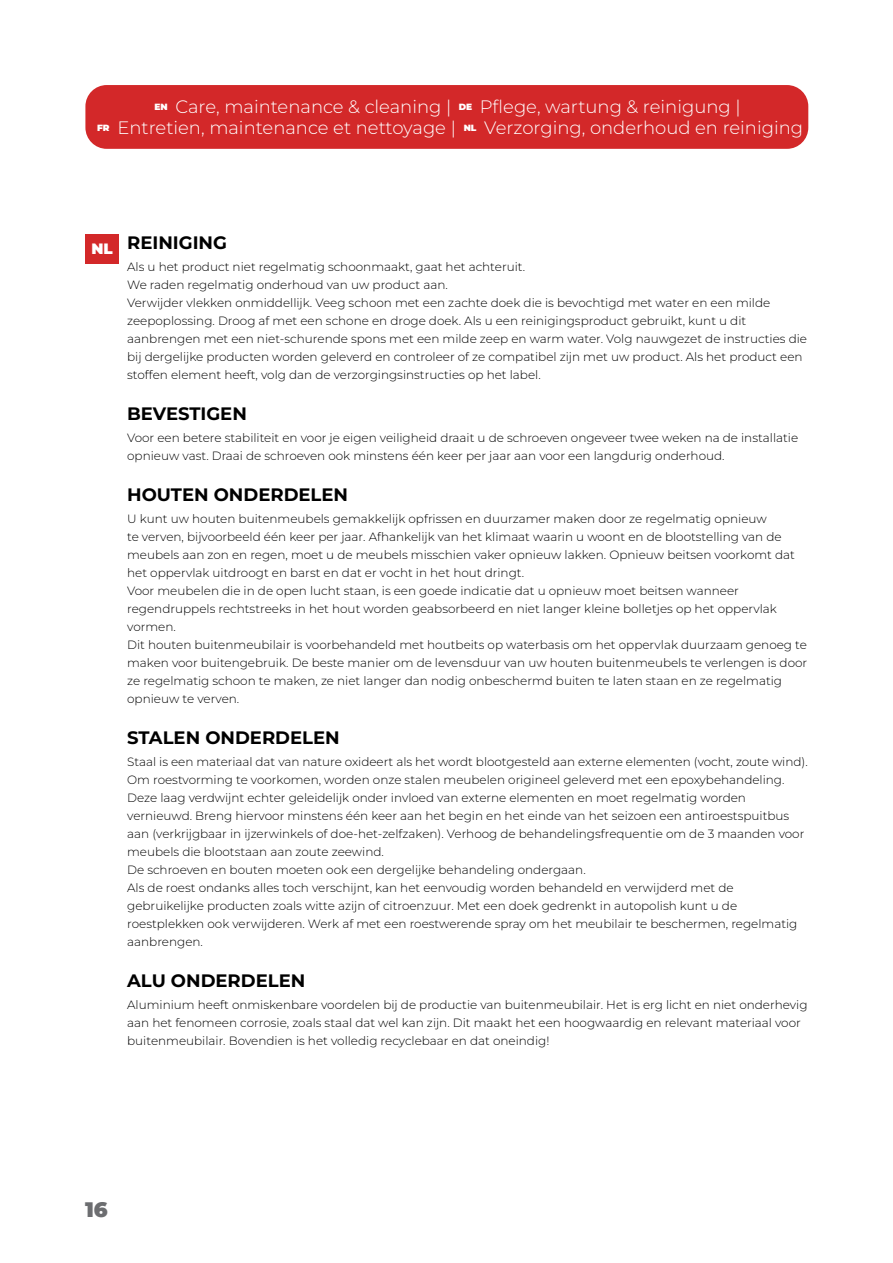
<style>
.page{position:relative;width:893px;height:1263px;background:#fff}
.page>*{position:absolute;margin:0;border:0;box-sizing:border-box;transform-origin:0 0}
.t1{font:900 21px "Montserrat";color:#6c6d70}
.t2{font:300 18px/21px "Montserrat";color:#fff;text-align:center}
.t3{font:700 18px "Montserrat";color:#000}
.t4{font:900 15px "Montserrat";color:#fff}
.t5{font:300 12px/18px "Montserrat";color:#000}
.s1{font-weight:900;font-size:9px}
</style>
<div class="page">
<div style="left:85px;top:234px;width:34px;height:30px;background:#d32829"></div>
<div style="left:85px;top:85px;width:723px;height:64px;background:#d32829;border-radius:21px"></div>
<h2 class="t2" style="left:97px;top:95px;width:708px"><span class="s1">EN</span> Care, maintenance &amp; cleaning | <span class="s1">DE</span> Pflege, wartung &amp; reinigung |<br><span class="s1">FR</span> Entretien, maintenance et nettoyage | <span class="s1">NL</span> Verzorging, onderhoud en reiniging</h2>
<p class="t4" style="left:91px;top:237px;width:23px">NL</p>
<h2 class="t3" style="left:127px;top:230px;width:101px">REINIGING</h2>
<p class="t5" style="left:127px;top:257px;width:681px">Als u het product niet regelmatig schoonmaakt, gaat het achteruit.<br>We raden regelmatig onderhoud van uw product aan.<br>Verwijder vlekken onmiddellijk. Veeg schoon met een zachte doek die is bevochtigd met water en een milde zeepoplossing. Droog af met een schone en droge doek. Als u een reinigingsproduct gebruikt, kunt u dit aanbrengen met een niet-schurende spons met een milde zeep en warm water. Volg nauwgezet de instructies die bij dergelijke producten worden geleverd en controleer of ze compatibel zijn met uw product. Als het product een stoffen element heeft, volg dan de verzorgingsinstructies op het label.</p>
<h2 class="t3" style="left:127px;top:401px;width:121px">BEVESTIGEN</h2>
<p class="t5" style="left:127px;top:428px;width:672px">Voor een betere stabiliteit en voor je eigen veiligheid draait u de schroeven ongeveer twee weken na de installatie opnieuw vast. Draai de schroeven ook minstens één keer per jaar aan voor een langdurig onderhoud.</p>
<h2 class="t3" style="left:127px;top:482px;width:222px">HOUTEN ONDERDELEN</h2>
<p class="t5" style="left:127px;top:509px;width:682px">U kunt uw houten buitenmeubels gemakkelijk opfrissen en duurzamer maken door ze regelmatig opnieuw<br>te verven, bijvoorbeeld één keer per jaar. Afhankelijk van het klimaat waarin u woont en de blootstelling van de meubels aan zon en regen, moet u de meubels misschien vaker opnieuw lakken. Opnieuw beitsen voorkomt dat het oppervlak uitdroogt en barst en dat er vocht in het hout dringt.<br>Voor meubelen die in de open lucht staan, is een goede indicatie dat u opnieuw moet beitsen wanneer regendruppels rechtstreeks in het hout worden geabsorbeerd en niet langer kleine bolletjes op het oppervlak vormen.<br>Dit houten buitenmeubilair is voorbehandeld met houtbeits op waterbasis om het oppervlak duurzaam genoeg te maken voor buitengebruik. De beste manier om de levensduur van uw houten buitenmeubels te verlengen is door ze regelmatig schoon te maken, ze niet langer dan nodig onbeschermd buiten te laten staan en ze regelmatig opnieuw te verven.</p>
<h2 class="t3" style="left:127px;top:725px;width:214px">STALEN ONDERDELEN</h2>
<p class="t5" style="left:127px;top:752px;width:682px">Staal is een materiaal dat van nature oxideert als het wordt blootgesteld aan externe elementen (vocht, zoute wind).<br>Om roestvorming te voorkomen, worden onze stalen meubelen origineel geleverd met een epoxybehandeling.<br>Deze laag verdwijnt echter geleidelijk onder invloed van externe elementen en moet regelmatig worden vernieuwd. Breng hiervoor minstens één keer aan het begin en het einde van het seizoen een antiroestspuitbus aan (verkrijgbaar in ijzerwinkels of doe-het-zelfzaken). Verhoog de behandelingsfrequentie om de 3 maanden voor meubels die blootstaan aan zoute zeewind.<br>De schroeven en bouten moeten ook een dergelijke behandeling ondergaan.<br>Als de roest ondanks alles toch verschijnt, kan het eenvoudig worden behandeld en verwijderd met de gebruikelijke producten zoals witte azijn of citroenzuur. Met een doek gedrenkt in autopolish kunt u de roestplekken ook verwijderen. Werk af met een roestwerende spray om het meubilair te beschermen, regelmatig aanbrengen.</p>
<h2 class="t3" style="left:127px;top:968px;width:180px">ALU ONDERDELEN</h2>
<p class="t5" style="left:127px;top:995px;width:682px">Aluminium heeft onmiskenbare voordelen bij de productie van buitenmeubilair. Het is erg licht en niet onderhevig aan het fenomeen corrosie, zoals staal dat wel kan zijn. Dit maakt het een hoogwaardig en relevant materiaal voor buitenmeubilair. Bovendien is het volledig recyclebaar en dat oneindig!</p>
<h1 class="t1" style="left:85px;top:1194px;width:24px">16</h1>
</div>
